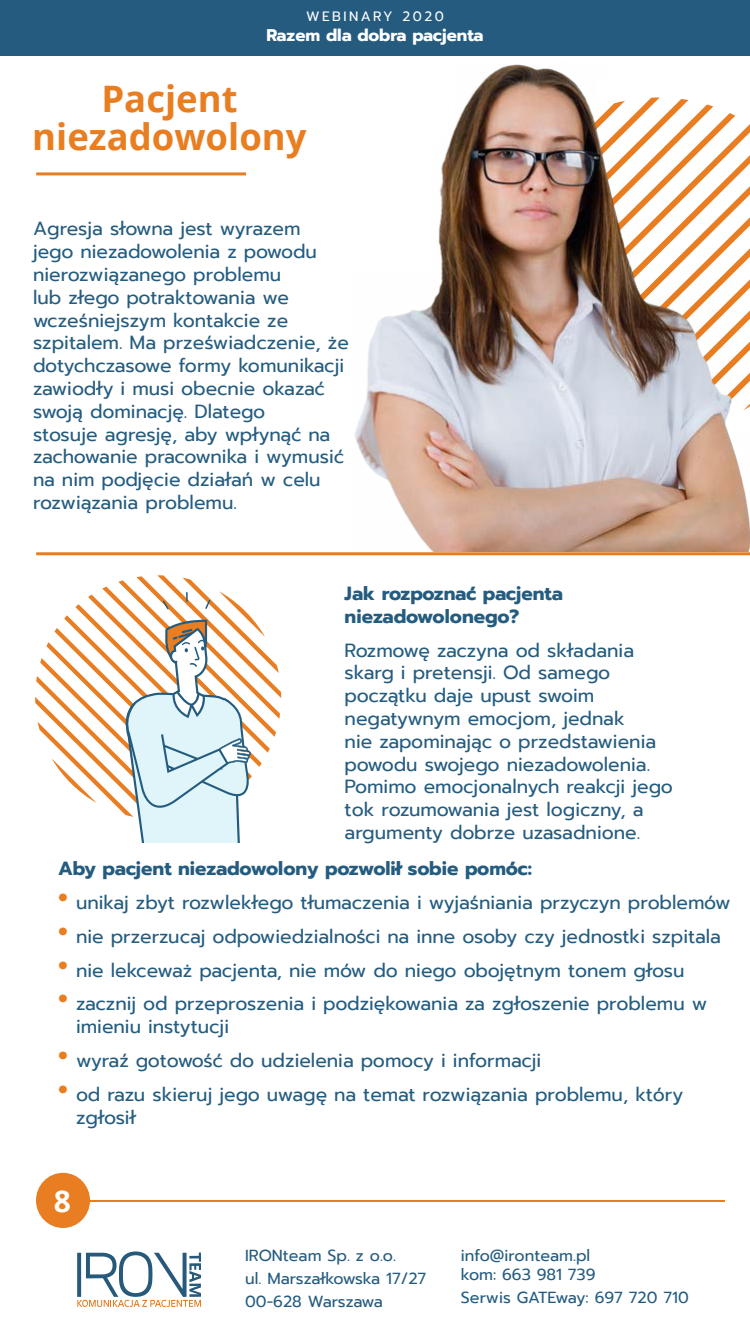
<style>
.page{position:relative;width:750px;height:1334px;background:#fff}
.page>*{position:absolute;margin:0;border:0;box-sizing:border-box;transform-origin:0 0}
.t1{font:700 36.5px/38.4px "Open Sans";color:#e97e21;text-align:center}
.t2{font:700 30px "Open Sans";color:#fff}
.t3{font:19px/22.8px "Prompt";color:#245c80}
.t4{font:700 19px/22.8px "Prompt";color:#245c80}
.t5{font:700 16.9px "Prompt";color:#fff}
.t6{font:16px/23.2px "Prompt";color:#245c80}
.t7{font:13.5px "Prompt";letter-spacing:.18em;color:#fff}
.s1{font-weight:700;font-size:38px;color:#e97e21}
</style>
<div class="page">
<hr style="left:79px;top:1200px;width:646px;height:3px;background:#e97e21">
<div style="left:36px;top:1173px;width:54px;height:55px;background:#e87d21;border-radius:50%"></div>
<svg style="left:77px;top:1251px;width:124px;height:56px"></svg>
<hr style="left:36px;top:552px;width:714px;height:3px;background:#e97e21">
<svg style="left:35px;top:575px;width:246px;height:267px"></svg>
<img style="left:0;top:0;width:750px;height:552px">
<p class="t7" style="left:306px;top:6px;width:139px">WEBINARY 2020</p>
<p class="t5" style="left:266px;top:22px;width:219px">Razem dla dobra pacjenta</p>
<h1 class="t1" style="left:32px;top:79px;width:276px">Pacjent niezadowolony</h1>
<p class="t3" style="left:33px;top:217px;width:317px">Agresja słowna jest wyrazem<br>jego niezadowolenia z powodu nierozwiązanego problemu<br>lub złego potraktowania we wcześniejszym kontakcie ze szpitalem. Ma przeświadczenie, że dotychczasowe formy komunikacji zawiodły i musi obecnie okazać swoją dominację. Dlatego<br>stosuje agresję, aby wpłynąć na zachowanie pracownika i wymusić na nim podjęcie działań w celu rozwiązania problemu.</p>
<p class="t4" style="left:345px;top:582px;width:220px">Jak rozpoznać pacjenta niezadowolonego?</p>
<p class="t3" style="left:345px;top:639px;width:330px">Rozmowę zaczyna od składania skarg i pretensji. Od samego początku daje upust swoim negatywnym emocjom, jednak<br>nie zapominając o przedstawienia powodu swojego niezadowolenia.<br>Pomimo emocjonalnych reakcji jego tok rozumowania jest logiczny, a argumenty dobrze uzasadnione.</p>
<p class="t4" style="left:58px;top:857px;width:476px">Aby pacjent niezadowolony pozwolił sobie pomóc:</p>
<p class="t3" style="left:58px;top:891px;width:674px"><span class="s1">•</span> unikaj zbyt rozwlekłego tłumaczenia i wyjaśniania przyczyn problemów</p>
<p class="t3" style="left:58px;top:925px;width:665px"><span class="s1">•</span> nie przerzucaj odpowiedzialności na inne osoby czy jednostki szpitala</p>
<p class="t3" style="left:58px;top:959px;width:628px"><span class="s1">•</span> nie lekceważ pacjenta, nie mów do niego obojętnym tonem głosu</p>
<p class="t3" style="left:76px;top:992px;width:633px;text-indent:-18px"><span class="s1">•</span> zacznij od przeproszenia i podziękowania za zgłoszenie problemu w imieniu instytucji</p>
<p class="t3" style="left:58px;top:1049px;width:485px"><span class="s1">•</span> wyraź gotowość do udzielenia pomocy i informacji</p>
<p class="t3" style="left:76px;top:1083px;width:609px;text-indent:-18px"><span class="s1">•</span> od razu skieruj jego uwagę na temat rozwiązania problemu, który zgłosił</p>
<h2 class="t2" style="left:54px;top:1180px;width:19px">8</h2>
<p class="t6" style="left:245px;top:1244px;width:183px">IRONteam Sp. z o.o.<br>ul. Marszałkowska 17/27<br>00-628 Warszawa</p>
<p class="t6" style="left:461px;top:1246px;width:136px;line-height:19.2px">info@ironteam.pl kom: 663 981 739</p>
<p class="t6" style="left:461px;top:1286px;width:229px">Serwis GATEway: 697 720 710</p>
</div>
